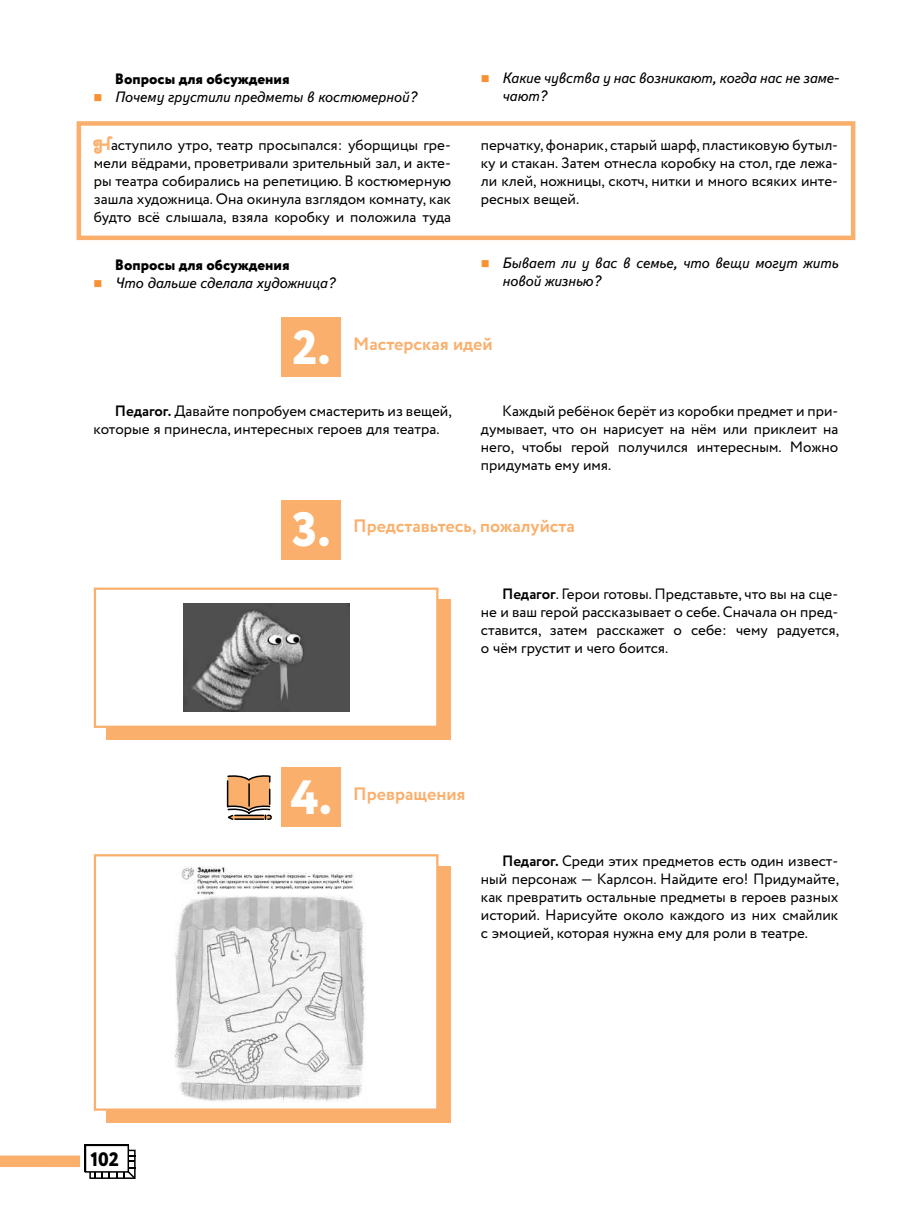
<style>
.page{position:relative;width:915px;height:1212px;background:#fff}
.page>*{position:absolute;margin:0;border:0;box-sizing:border-box;transform-origin:0 0}
.t1{font:800 48px "Circe";color:#fff}
.t2{font:800 19.5px "Circe";color:#000}
.t3{font:700 18px "Circe";color:#faaf6c}
.t4{font:15px/18px "Circe";color:#000;text-align:justify}
.t5{font:italic 15px/18px "Textbook New";color:#000}
.t6{font:800 15px "Circe";color:#000}
.s1{font-weight:800;color:#faaf6c}
.s2{font-weight:700}
</style>
<div class="page">
<svg style="left:0;top:1155px;width:80px;height:12px"></svg>
<svg style="left:89px;top:1150px;width:46px;height:29px"></svg>
<div style="left:85px;top:1145px;width:43px;height:27px;background:#fff"></div>
<div style="left:85px;top:1144px;width:44px;height:28px;border:2px solid #000"></div>
<div style="left:77px;top:121px;width:778px;height:119px;border:4px solid #faaf6c"></div>
<div style="left:281px;top:317px;width:59px;height:60px;background:#faaf6c"></div>
<div style="left:281px;top:500px;width:59px;height:59px;background:#faaf6c"></div>
<div style="left:281px;top:767px;width:59px;height:60px;background:#faaf6c"></div>
<svg style="left:227px;top:775px;width:45px;height:45px;background:#c6986f"></svg>
<div style="left:106px;top:599px;width:345px;height:141px;background:#faaf6c"></div>
<div style="left:95px;top:589px;width:342px;height:138px;background:#fff"></div>
<img style="left:183px;top:604px;width:166px;height:108px">
<div style="left:94px;top:587px;width:344px;height:141px;border:2px solid #faaf6c"></div>
<div style="left:106px;top:866px;width:345px;height:257px;background:#faaf6c"></div>
<div style="left:95px;top:855px;width:342px;height:254px;background:#fff"></div>
<img style="left:174px;top:866px;width:192px;height:236px">
<div style="left:94px;top:854px;width:344px;height:257px;border:2px solid #faaf6c"></div>
<p class="t6" style="left:115px;top:69px;width:176px">Вопросы для обсуждения</p>
<p class="t5" style="left:115px;top:88px;width:303px">Почему грустили предметы в костюмерной?</p>
<p class="t5" style="left:502px;top:69px;width:338px">Какие чувства у нас возникают, когда нас не заме&shy;чают?</p>
<p class="t4" style="left:94px;top:136px;width:358px"><span class="s1">Н</span>аступило утро, театр просыпался: уборщицы гре&shy;мели вёдрами, проветривали зрительный зал, и акте&shy;ры театра собирались на репетицию. В костюмерную зашла художница. Она окинула взглядом комнату, как будто всё слышала, взяла коробку и положила туда</p>
<p class="t4" style="left:480px;top:136px;width:358px">перчатку, фонарик, старый шарф, пластиковую бутыл&shy;ку и стакан. Затем отнесла коробку на стол, где лежа&shy;ли клей, ножницы, скотч, нитки и много всяких инте&shy;ресных вещей.</p>
<p class="t6" style="left:115px;top:254px;width:176px">Вопросы для обсуждения</p>
<p class="t5" style="left:115px;top:273px;width:221px">Что дальше сделала художница?</p>
<p class="t5" style="left:502px;top:254px;width:337px">Бывает ли у вас в семье, что вещи могут жить новой жизнью?</p>
<h1 class="t1" style="left:292px;top:315px;width:40px">2.</h1>
<p class="t3" style="left:353px;top:332px;width:141px">Мастерская идей</p>
<p class="t4" style="left:94px;top:403px;width:359px;text-indent:21px"><span class="s2">Педагог.</span> Давайте попробуем смастерить из вещей, которые я принесла, интересных героев для театра.</p>
<p class="t4" style="left:480px;top:403px;width:359px;text-indent:21px">Каждый ребёнок берёт из коробки предмет и при&shy;думывает, что он нарисует на нём или приклеит на него, чтобы герой получился интересным. Можно придумать ему имя.</p>
<h1 class="t1" style="left:292px;top:497px;width:40px">3.</h1>
<p class="t3" style="left:353px;top:514px;width:223px">Представьтесь, пожалуйста</p>
<h2 class="t2" style="left:90px;top:1146px;width:30px">102</h2>
<p class="t4" style="left:480px;top:585px;width:359px;text-indent:21px"><span class="s2">Педагог</span>. Герои готовы. Представьте, что вы на сце&shy;не и ваш герой рассказывает о себе. Сначала он пред&shy;ставится, затем расскажет о себе: чему радуется, о чём грустит и чего боится.</p>
<h1 class="t1" style="left:291px;top:765px;width:43px">4.</h1>
<p class="t3" style="left:353px;top:782px;width:114px">Превращения</p>
<p class="t4" style="left:480px;top:853px;width:359px;text-indent:21px"><span class="s2">Педагог.</span> Среди этих предметов есть один извест&shy;ный персонаж — Карлсон. Найдите его! Придумайте, как превратить остальные предметы в героев разных историй. Нарисуйте около каждого из них смайлик с эмоцией, которая нужна ему для роли в театре.</p>
</div>
